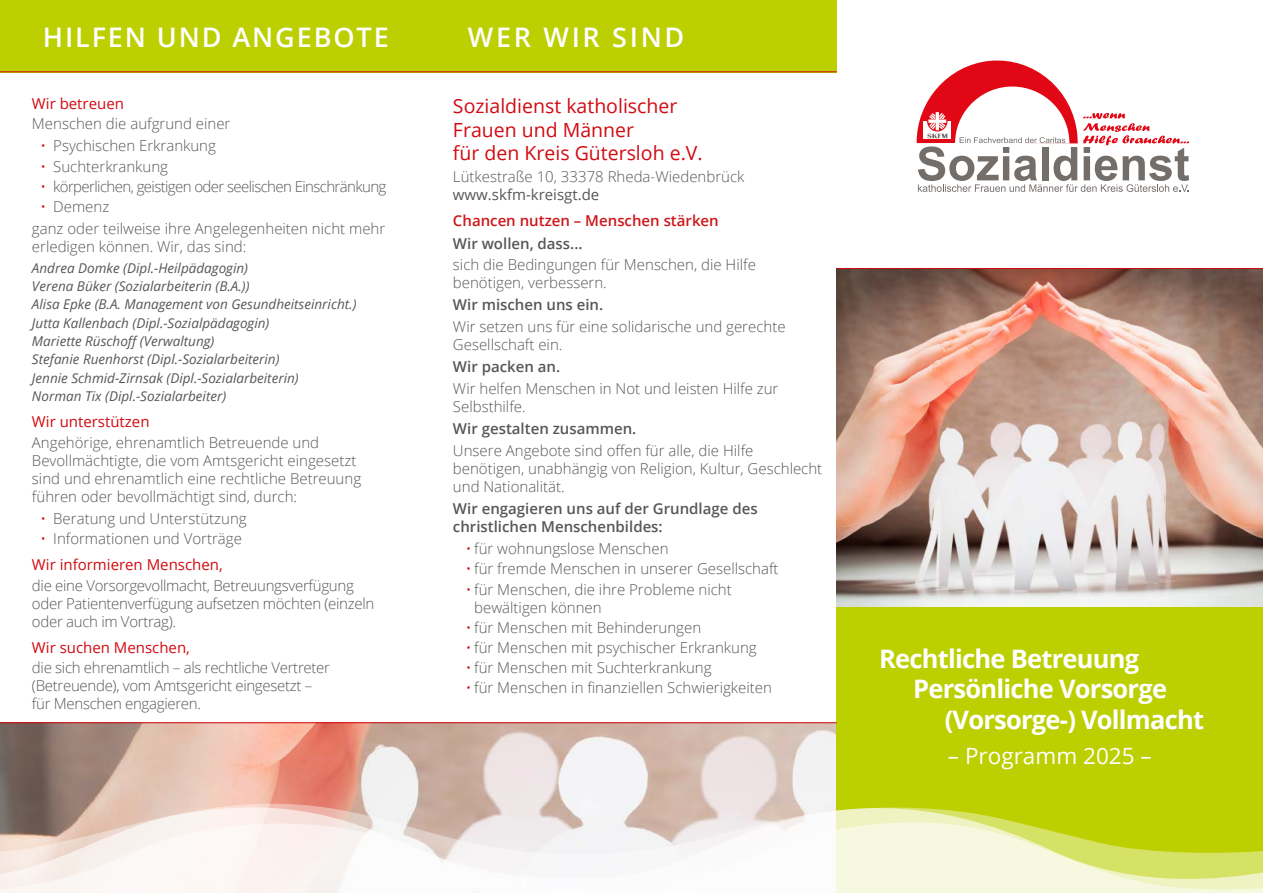
<style>
.page{position:relative;width:1263px;height:893px;background:#fff}
.page>*{position:absolute;margin:0;border:0;box-sizing:border-box;transform-origin:0 0}
.t1{font:600 27px "Open Sans";letter-spacing:.07em;color:#fff}
.t2{font:600 27px "Open Sans";letter-spacing:.1em;color:#fff}
.t3{font:700 25.5px "Open Sans";letter-spacing:-.03em;color:#fff}
.t4{font:22.5px "Open Sans";color:#fff}
.t5{font:19.5px/23.4px "Open Sans";color:#d20a11}
.t6{font:300 15px/18px "Open Sans";color:#575756}
.t7{font:300 15px/18px "Open Sans";letter-spacing:-.02em;color:#575756}
.t8{font:600 15px/18px "Open Sans";color:#575756}
.t9{font:300 15px "Open Sans";letter-spacing:-.04em;color:#575756}
.t10{font:15px "Open Sans";color:#d20a11}
.t11{font:600 15px "Open Sans";color:#cd171a}
.t12{font:15px "Open Sans";color:#575756}
.t13{font:italic 13.5px/18.3px "Open Sans";color:#575756}
.s1{color:#d20a11}
.s2{font-weight:400;color:#d20a11}
</style>
<div class="page">
<img style="left:0;top:723px;width:837px;height:69px">
<div style="left:0;top:0;width:837px;height:72px;background:#bccf00"></div>
<hr style="left:0;top:71px;width:837px;height:1px;background:#d20a11">
<div style="left:837px;top:269px;width:426px;height:624px;background:#bccf00"></div>
<img style="left:837px;top:269px;width:426px;height:337px">
<hr style="left:0;top:722px;width:837px;height:1px;background:#d20a11">
<svg style="left:0;top:792px;width:837px;height:3px"></svg>
<svg style="left:0;top:795px;width:993px;height:22px"></svg>
<svg style="left:0;top:817px;width:1263px;height:76px"></svg>
<svg style="left:916px;top:60px;width:273px;height:132px"></svg>
<hr style="left:837px;top:268px;width:426px;height:1px;background:#d20a11">
<h1 class="t1" style="left:43px;top:19px;width:347px">HILFEN UND ANGEBOTE</h1>
<h1 class="t2" style="left:468px;top:19px;width:218px">WER WIR SIND</h1>
<p class="t10" style="left:32px;top:93px;width:93px">Wir betreuen</p>
<p class="t6" style="left:32px;top:114px;width:200px">Menschen die aufgrund einer</p>
<p class="t6" style="left:40px;top:137px;width:177px"><span class="s1">•</span> Psychischen Erkrankung</p>
<p class="t6" style="left:40px;top:157px;width:129px"><span class="s1">•</span> Suchterkrankung</p>
<p class="t9" style="left:40px;top:176px;width:347px"><span class="s1">•</span> körperlichen, geistigen oder seelischen Einschränkung</p>
<p class="t6" style="left:32px;top:195px;width:355px;line-height:22.2px;text-indent:9px"><span class="s1">•</span> Demenz<br>ganz oder teilweise ihre Angelegenheiten nicht mehr</p>
<p class="t6" style="left:32px;top:237px;width:216px">erledigen können. Wir, das sind:</p>
<p class="t13" style="left:32px;top:258px;width:326px">Andrea Domke (Dipl.-Heilpädagogin)<br>Verena Büker (Sozialarbeiterin (B.A.))<br>Alisa Epke (B.A. Management von Gesundheitseinricht.)<br>Jutta Kallenbach (Dipl.-Sozialpädagogin)<br>Mariette Rüschoff (Verwaltung)<br>Stefanie Ruenhorst (Dipl.-Sozialarbeiterin)<br>Jennie Schmid-Zirnsak (Dipl.-Sozialarbeiterin)<br>Norman Tix (Dipl.-Sozialarbeiter)</p>
<p class="t10" style="left:32px;top:412px;width:119px">Wir unterstützen</p>
<p class="t6" style="left:32px;top:433px;width:331px">Angehörige, ehrenamtlich Betreuende und Bevollmächtigte, die vom Amtsgericht eingesetzt sind und ehrenamtlich eine rechtliche Betreuung führen oder bevollmächtigt sind, durch:</p>
<p class="t6" style="left:40px;top:509px;width:208px"><span class="s1">•</span> Beratung und Unterstützung</p>
<p class="t6" style="left:32px;top:525px;width:211px;line-height:26.5px;text-indent:9px"><span class="s1">•</span> Informationen und Vorträge<br><span class="s2">Wir informieren Menschen,</span></p>
<p class="t7" style="left:32px;top:576px;width:344px">die eine Vorsorgevollmacht, Betreuungsverfügung oder Patientenverfügung aufsetzen möchten (einzeln oder auch im Vortrag).</p>
<p class="t10" style="left:32px;top:637px;width:159px">Wir suchen Menschen,</p>
<p class="t7" style="left:32px;top:658px;width:299px">die sich ehrenamtlich – als rechtliche Vertreter (Betreuende), vom Amtsgericht eingesetzt – für Menschen engagieren.</p>
<h3 class="t5" style="left:453px;top:94px;width:251px">Sozialdienst katholischer<br>Frauen und Männer<br>für den Kreis Gütersloh e.V.</h3>
<p class="t6" style="left:453px;top:167px;width:293px">Lütkestraße 10, 33378 Rheda-Wiedenbrück</p>
<p class="t12" style="left:453px;top:184px;width:148px">www.skfm-kreisgt.de</p>
<p class="t11" style="left:453px;top:211px;width:267px">Chancen nutzen – Menschen stärken</p>
<p class="t8" style="left:453px;top:234px;width:131px">Wir wollen, dass...</p>
<p class="t6" style="left:453px;top:255px;width:304px">sich die Bedingungen für Menschen, die Hilfe benötigen, verbessern.</p>
<p class="t8" style="left:453px;top:296px;width:152px">Wir mischen uns ein.</p>
<p class="t6" style="left:453px;top:317px;width:334px">Wir setzen uns für eine solidarische und gerechte<br>Gesellschaft ein.</p>
<p class="t8" style="left:453px;top:358px;width:109px">Wir packen an.</p>
<p class="t6" style="left:453px;top:379px;width:327px">Wir helfen Menschen in Not und leisten Hilfe zur<br>Selbsthilfe.</p>
<p class="t8" style="left:453px;top:419px;width:185px">Wir gestalten zusammen.</p>
<p class="t6" style="left:453px;top:441px;width:371px">Unsere Angebote sind offen für alle, die Hilfe benötigen, unabhängig von Religion, Kultur, Geschlecht und Nationalität.</p>
<p class="t8" style="left:453px;top:499px;width:306px">Wir engagieren uns auf der Grundlage des christlichen Menschenbildes:</p>
<p class="t6" style="left:466px;top:539px;width:204px"><span class="s1">•</span> für wohnungslose Menschen</p>
<p class="t6" style="left:466px;top:560px;width:314px"><span class="s1">•</span> für fremde Menschen in unserer Gesellschaft</p>
<p class="t6" style="left:474px;top:580px;width:259px;text-indent:-9px"><span class="s1">•</span> für Menschen, die ihre Probleme nicht bewältigen können</p>
<p class="t6" style="left:466px;top:618px;width:237px"><span class="s1">•</span> für Menschen mit Behinderungen</p>
<p class="t6" style="left:466px;top:638px;width:293px"><span class="s1">•</span> für Menschen mit psychischer Erkrankung</p>
<p class="t6" style="left:466px;top:658px;width:247px"><span class="s1">•</span> für Menschen mit Suchterkrankung</p>
<p class="t6" style="left:466px;top:678px;width:308px"><span class="s1">•</span> für Menschen in finanziellen Schwierigkeiten</p>
<h2 class="t3" style="left:879px;top:640px;width:261px">Rechtliche Betreuung</h2>
<h2 class="t3" style="left:913px;top:671px;width:255px">Persönliche Vorsorge</h2>
<h2 class="t3" style="left:945px;top:702px;width:261px">(Vorsorge-) Vollmacht</h2>
<h3 class="t4" style="left:948px;top:741px;width:205px">– Programm 2025 –</h3>
</div>
